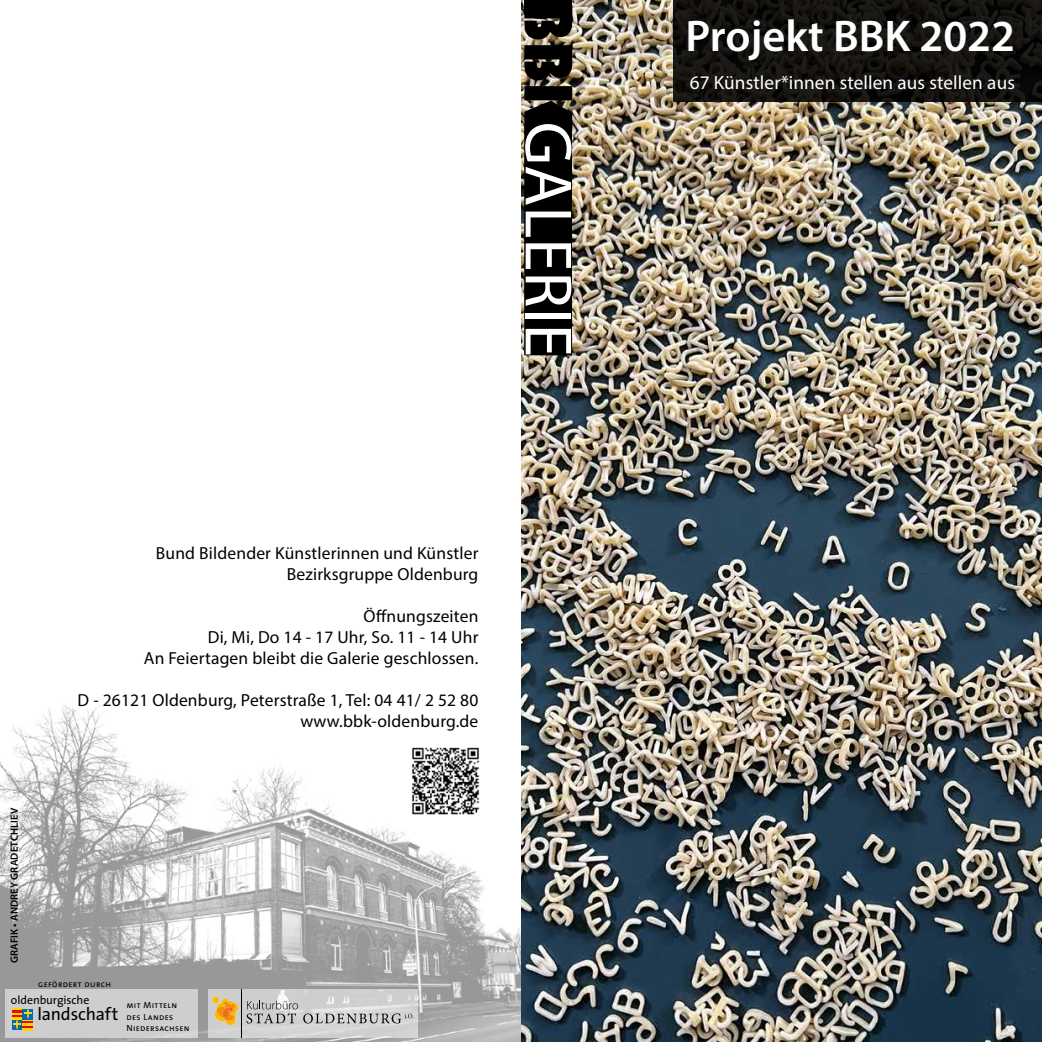
<style>
.page{position:relative;width:1042px;height:1042px;background:#fff}
.page>*{position:absolute;margin:0;border:0;box-sizing:border-box;transform-origin:0 0}
.t1{font:67.38px "Myriad Pro";color:#fff}
.t2{font:600 44.45px "Myriad Pro";color:#fff}
.t3{font:19.25px "Myriad Pro";letter-spacing:.005em;color:#fff}
.t4{font:17.85px "The Sans";letter-spacing:-.015em;color:#000}
.t5{font:17.5px/21px "Myriad Pro";letter-spacing:.01em;color:#000;text-align:right}
.t6{font:11.9px "The Sans";letter-spacing:-.005em;color:#000}
.t7{font:600 10.5px "Myriad Pro";letter-spacing:.01em;color:#000}
.t8{font:8.92px/11px "The Sans Caps";letter-spacing:.03em;color:#000}
</style>
<div class="page">
<img style="left:0;top:704px;width:521px;height:338px">
<svg style="left:208px;top:989px;width:209px;height:49px;background:#cfcfcf"></svg>
<div style="left:5px;top:989px;width:192px;height:49px;background:#cecece"></div>
<img style="left:521px;top:0;width:521px;height:1042px">
<svg style="left:12px;top:1008px;width:21px;height:22px"></svg>
<div style="left:524px;top:0;width:48px;height:14px;background:#000"></div>
<svg style="left:524px;top:14px;width:48px;height:25px"></svg>
<svg style="left:524px;top:45px;width:48px;height:35px;background:#1a1814"></svg>
<svg style="left:524px;top:86px;width:48px;height:269px;background:#050504"></svg>
<img style="left:403px;top:739px;width:84px;height:85px">
<svg style="left:673px;top:0;width:369px;height:102px;background:#12110e"></svg>
<hr style="left:242px;top:989px;width:1px;height:49px;background:#000">
<svg style="left:246px;top:1000px;width:168px;height:23px;background:#bdbdbd"></svg>
<svg style="left:212px;top:996px;width:7px;height:7px"></svg>
<svg style="left:215px;top:998px;width:23px;height:27px"></svg>
<h1 class="t1" style="left:590px;top:122px;width:237px;rotate:90deg">GALERIE</h1>
<p class="t5" style="left:156px;top:542px;width:324px">Bund Bildender Künstlerinnen und Künstler<br>Bezirksgruppe Oldenburg</p>
<p class="t5" style="left:144px;top:605px;width:336px">Öffnungszeiten<br>Di, Mi, Do 14 - 17 Uhr, So. 11 - 14 Uhr<br>An Feiertagen bleibt die Galerie geschlossen.</p>
<p class="t5" style="left:78px;top:689px;width:402px">D - 26121 Oldenburg, Peterstraße 1, Tel: 04 41/ 2 52 80 www.bbk-oldenburg.de</p>
<p class="t7" style="left:8px;top:963px;width:157px;rotate:-90deg">GRAFIK • ANDREY GRADETCHLIEV</p>
<p class="t6" style="left:11px;top:989px;width:80px">oldenburgische</p>
<p class="t4" style="left:37px;top:998px;width:82px">landschaft</p>
<p class="t8" style="left:38px;top:978px;width:74px">gefördert durch</p>
<p class="t8" style="left:127px;top:999px;width:64px">mit Mitteln des Landes<br>Niedersachsen</p>
<h2 class="t2" style="left:685px;top:8px;width:331px">Projekt BBK 2022</h2>
<p class="t3" style="left:690px;top:71px;width:327px">67 Künstler*innen stellen aus stellen aus</p>
</div>
